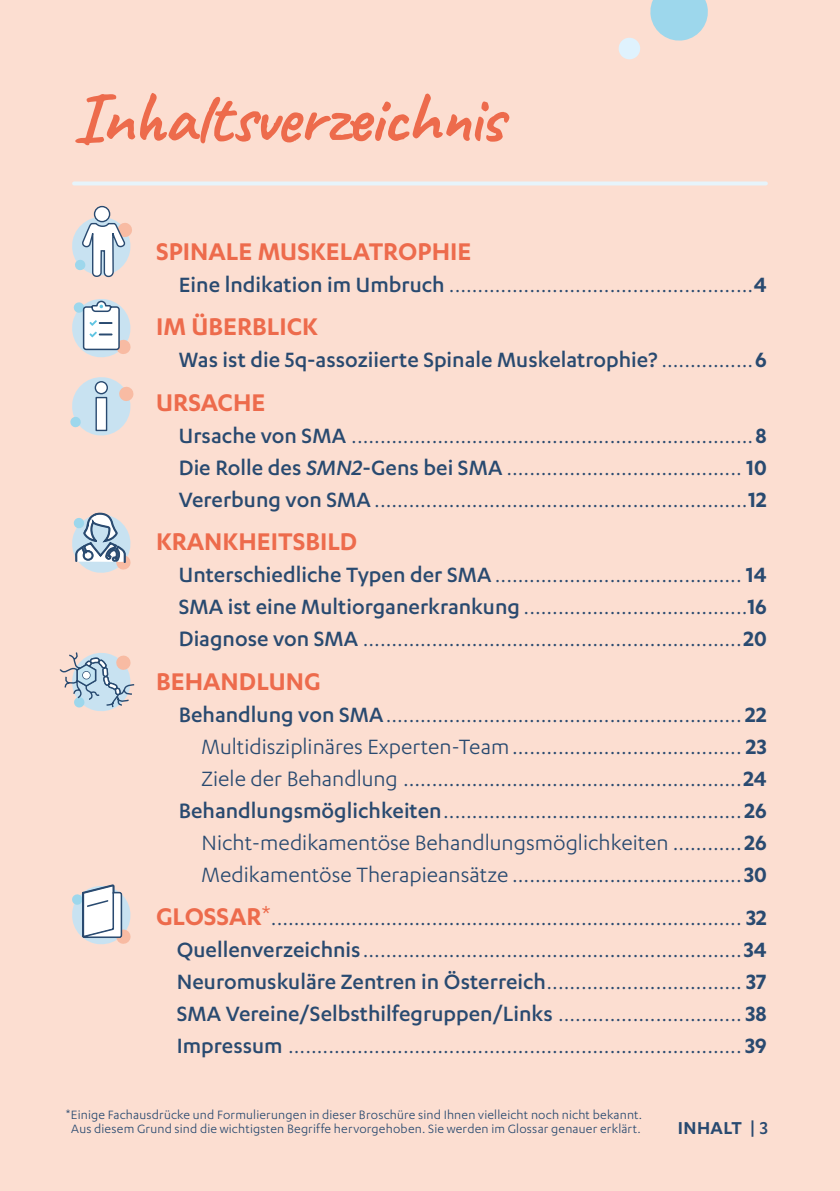
<style>
.page{position:relative;width:840px;height:1191px;background:#fff}
.page>*{position:absolute;margin:0;border:0;box-sizing:border-box;transform-origin:0 0}
.t1{font:700 72px "Caveat";letter-spacing:-.02em;color:#ed6b4c}
.t2{font:600 28px "Karbon";color:#ed6b4c}
.t3{font:24px/32px "Karbon";color:#294a70;text-align:justify}
.t4{font:500 24px "Karbon";color:#294a70}
.t5{font:600 20px "Karbon";letter-spacing:.02em;color:#294a70}
.t6{font:14px/14px "Karbon";letter-spacing:.015em;color:#294a70;text-align:center}
.s1{font-weight:500}
.s2{font-weight:600}
.s3{font-weight:400}
.s4{font-weight:500;font-style:italic}
.s5{font-weight:600;font-size:28px;color:#ed6b4c}
.s6{font-size:28px;color:#ed6b4c}
</style>
<div class="page">
<div style="left:0;top:0;width:839px;height:1191px;background:#fcded1"></div>
<svg style="left:94px;top:206px;width:16px;height:16px"></svg>
<div style="left:94px;top:206px;width:16px;height:16px;border:1px solid #294a70;border-radius:50%"></div>
<svg style="left:72px;top:214px;width:60px;height:64px"></svg>
<svg style="left:74px;top:181px;width:691px;height:4px;background:#e8f1f5"></svg>
<svg style="left:70px;top:377px;width:64px;height:59px"></svg>
<svg style="left:72px;top:299px;width:59px;height:59px"></svg>
<svg style="left:650px;top:0;width:58px;height:41px"></svg>
<svg style="left:618px;top:38px;width:22px;height:22px"></svg>
<svg style="left:72px;top:512px;width:59px;height:61px"></svg>
<svg style="left:59px;top:652px;width:76px;height:59px"></svg>
<div style="left:82px;top:671px;width:9px;height:8px;border:1px solid #284a70;border-radius:50%"></div>
<div style="left:83px;top:672px;width:7px;height:6px;background:#fff;border-radius:50%"></div>
<svg style="left:72px;top:884px;width:59px;height:61px"></svg>
<h1 class="t1" style="left:72px;top:71px;width:432px">Inhaltsverzeichnis</h1>
<p class="t2" style="left:156px;top:236px;width:317px">SPINALE MUSKELATROPHIE</p>
<p class="t3" style="left:179px;top:268px;width:589px"><span class="s1">Eine lndikation im Umbruch</span> .....................................................<span class="s2">4</span></p>
<p class="t2" style="left:156px;top:311px;width:163px">IM ÜBERBLICK</p>
<p class="t4" style="left:179px;top:347px;width:589px">Was ist die 5q-assoziierte Spinale Muskelatrophie? <span class="s3">................</span><span class="s2">6</span></p>
<p class="t2" style="left:156px;top:386px;width:111px">URSACHE</p>
<p class="t3" style="left:179px;top:419px;width:589px"><span class="s1">Ursache von SMA</span> ......................................................................<span class="s2">8<br></span><span class="s1">Die Rolle des</span> <span class="s4">SMN2</span><span class="s1">-Gens bei SMA</span> ......................................... <span class="s2">10<br></span><span class="s1">Vererbung von SMA</span>.................................................................<span class="s2">12</span></p>
<p class="t2" style="left:156px;top:526px;width:203px">KRANKHEITSBILD</p>
<p class="t3" style="left:179px;top:558px;width:589px"><span class="s1">Unterschiedliche Typen der SMA</span>........................................... <span class="s2">14<br></span><span class="s1">SMA ist eine Multiorganerkrankung</span> .......................................<span class="s2">16<br></span><span class="s1">Diagnose von SMA</span> ..................................................................<span class="s2">20</span></p>
<p class="t2" style="left:156px;top:665px;width:166px">BEHANDLUNG</p>
<p class="t3" style="left:179px;top:697px;width:589px;text-align:right"><span class="s1">Behandlung von SMA</span>.............................................................. <span class="s2">22<br></span>Multidisziplinäres Experten-Team........................................ <span class="s2">23<br></span>Ziele der Behandlung ...........................................................<span class="s2">24<br></span><span class="s1">Behandlungsmöglichkeiten</span>.................................................... <span class="s2">26<br></span>Nicht-medikamentöse Behandlungsmöglichkeiten ............ <span class="s2">26<br></span>Medikamentöse Therapieansätze ........................................<span class="s2">30</span></p>
<p class="t3" style="left:177px;top:901px;width:591px;text-indent:-21px"><span class="s5">GLOSSAR</span><span class="s6">*</span>.................................................................................. <span class="s2">32<br></span><span class="s1">Quellenverzeichnis</span>..................................................................<span class="s2">34<br></span><span class="s1">Neuromuskuläre Zentren in Österreich</span>.................................. <span class="s2">37<br></span><span class="s1">SMA Vereine/Selbsthilfegruppen/Links</span> ................................ <span class="s2">38<br></span><span class="s1">Impressum</span> ............................................................................... <span class="s2">39</span></p>
<p class="t6" style="left:66px;top:1107px;width:577px">*Einige Fachausdrücke und Formulierungen in dieser Broschüre sind Ihnen vielleicht noch nicht bekannt.<br>Aus diesem Grund sind die wichtigsten Begriffe hervorgehoben. Sie werden im Glossar genauer erklärt.</p>
<p class="t5" style="left:677px;top:1116px;width:91px">INHALT <span class="s1">| 3</span></p>
</div>
